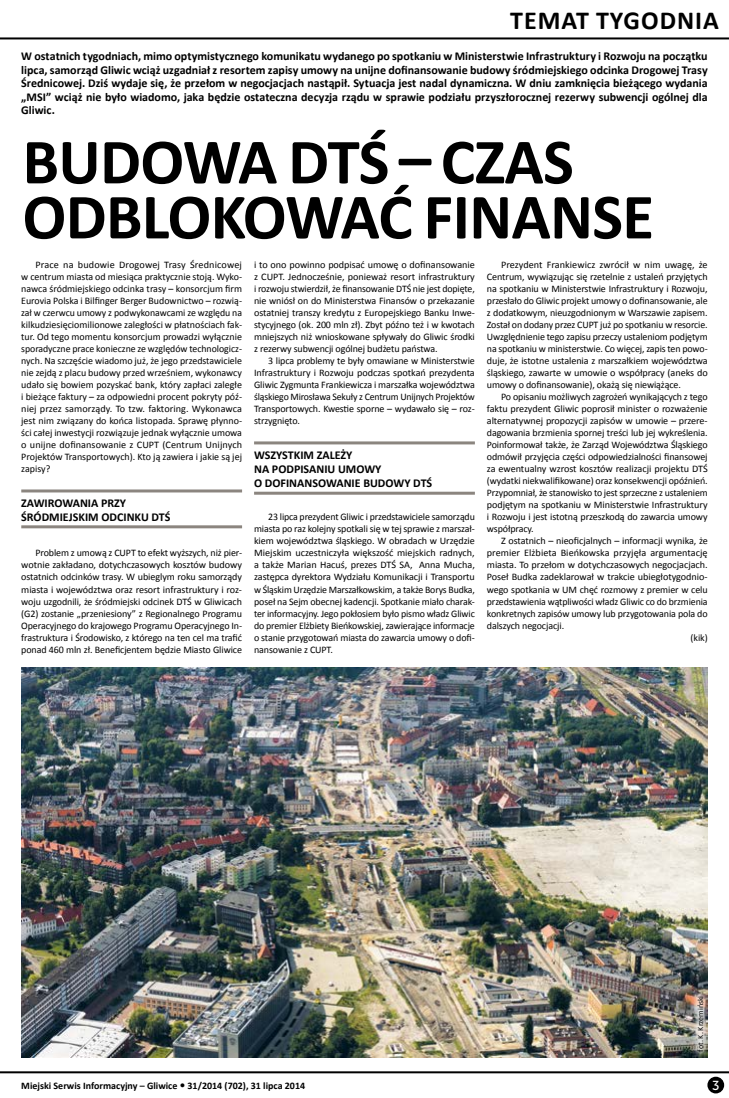
<style>
.page{position:relative;width:729px;height:1098px;background:#fff}
.page>*{position:absolute;margin:0;border:0;box-sizing:border-box;transform-origin:0 0}
.t1{font:700 65px/55px "Calibri";letter-spacing:-.01em;color:#000}
.t2{font:700 26px "Calibri";color:#000}
.t3{font:13px "Museo Sans 500";color:#fff}
.t4{font:700 12px/13.5px "Calibri";color:#000}
.t5{font:10px/12px "Calibri";letter-spacing:-.01em;color:#000;text-align:justify}
.t6{font:700 10px "Calibri";color:#000}
.t7{font:8px "Calibri";color:#000}
</style>
<div class="page">
<hr style="left:0;top:37px;width:729px;height:2px;background:#000">
<hr style="left:0;top:1070px;width:729px;height:2px;background:#000">
<div style="left:707px;top:1076px;width:17px;height:16px;background:#000;border-radius:50%"></div>
<hr style="left:21px;top:489px;width:221px;height:3px;background:#8b857f">
<hr style="left:21px;top:525px;width:221px;height:3px;background:#8b857f">
<hr style="left:254px;top:441px;width:221px;height:3px;background:#8b857f">
<hr style="left:254px;top:491px;width:221px;height:3px;background:#8b857f">
<img style="left:22px;top:667px;width:685px;height:389px">
<div style="left:689px;top:989px;width:19px;height:68px;background:#fff;opacity:.75"></div>
<h2 class="t2" style="left:510px;top:4px;width:18px">tem</h2>
<h2 class="t2" style="left:561px;top:4px;width:51px">at tygodni</h2>
<h2 class="t2" style="left:703px;top:4px;width:17px">a</h2>
<p class="t4" style="left:21px;top:49px;width:688px;text-align:justify">W ostatnich tygodniach, mimo optymistycznego komunikatu wydanego po spotkaniu w Ministerstwie Infrastruktury i Rozwoju na początku lipca, samorząd Gliwic wciąż uzgadniał z resortem zapisy umowy na unijne dofinansowanie budowy śródmiejskiego odcinka Drogowej Trasy Średnicowej. Dziś wydaje się, że przełom w negocjacjach nastąpił. Sytuacja jest nadal dynamiczna. W dniu zamknięcia bieżącego wydania „MSI” wciąż nie było wiadomo, jaka będzie ostateczna decyzja rządu w sprawie podziału przyszłorocznej rezerwy subwencji ogólnej dla Gliwic.</p>
<h1 class="t1" style="left:22px;top:134px;width:633px">BUDOWA DTŚ – CZAS<br>ODBLOKOWAĆ FINANSE</h1>
<p class="t5" style="left:21px;top:259px;width:222px;text-indent:14px">Prace na budowie Drogowej Trasy Średnicowej w centrum miasta od miesiąca praktycznie stoją. Wyko&shy;nawca śródmiejskiego odcinka trasy – konsorcjum firm Eurovia Polska i Bilfinger Berger Budownictwo – rozwią&shy;zał w czerwcu umowy z podwykonawcami ze względu na kilkudziesięciomilionowe zaległości w płatnościach fak&shy;tur. Od tego momentu konsorcjum prowadzi wyłącznie sporadyczne prace konieczne ze względów technologicz&shy;nych. Na szczęście wiadomo już, że jego przedstawiciele nie zejdą z placu budowy przed wrześniem, wykonawcy udało się bowiem pozyskać bank, który zapłaci zaległe i bieżące faktury – za odpowiedni procent pokryty póź&shy;niej przez samorządy. To tzw. faktoring. Wykonawca jest nim związany do końca listopada. Sprawę płynno&shy;ści całej inwestycji rozwiązuje jednak wyłącznie umowa o unijne dofinansowanie z CUPT (Centrum Unijnych Projektów Transportowych). Kto ją zawiera i jakie są jej zapisy?</p>
<p class="t4" style="left:21px;top:495px;width:150px;line-height:14.4px">ZAWIROWANIA PRZY<br>ŚRÓDMIEJSKIM ODCINKU DTŚ</p>
<p class="t5" style="left:21px;top:547px;width:222px;text-indent:14px">Problem z umową z CUPT to efekt wyższych, niż pier&shy;wotnie zakładano, dotychczasowych kosztów budowy ostatnich odcinków trasy. W ubieglym roku samorządy miasta i województwa oraz resort infrastruktury i roz&shy;woju uzgodnili, że śródmiejski odcinek DTŚ w Gliwicach (G2) zostanie „przeniesiony” z Regionalnego Programu Operacyjnego do krajowego Programu Operacyjnego In&shy;frastruktura i Środowisko, z którego na ten cel ma trafić ponad 460 mln zł. Beneficjentem będzie Miasto Gliwice</p>
<p class="t5" style="left:254px;top:259px;width:222px">i to ono powinno podpisać umowę o dofinansowanie z CUPT. Jednocześnie, ponieważ resort infrastruktury i rozwoju stwierdził, że finansowanie DTŚ nie jest dopięte, nie wniósł on do Ministerstwa Finansów o przekazanie ostatniej transzy kredytu z Europejskiego Banku Inwe&shy;stycyjnego (ok. 200 mln zł). Zbyt późno też i w kwotach mniejszych niż wnioskowane spływały do Gliwic środki z rezerwy subwencji ogólnej budżetu państwa.</p>
<p class="t5" style="left:254px;top:355px;width:222px;text-indent:14px">3 lipca problemy te były omawiane w Ministerstwie Infrastruktury i Rozwoju podczas spotkań prezydenta Gliwic Zygmunta Frankiewicza i marszałka województwa śląskiego Mirosława Sekuły z Centrum Unijnych Projektów Transportowych. Kwestie sporne – wydawało się – roz&shy;strzygnięto.</p>
<p class="t4" style="left:254px;top:447px;width:179px;line-height:14.4px">WSZYSTKIM ZALEŻY<br>NA PODPISANIU UMOWY<br>O DOFINANSOWANIE BUDOWY DTŚ</p>
<p class="t5" style="left:254px;top:511px;width:222px;text-indent:14px">23 lipca prezydent Gliwic i przedstawiciele samorządu miasta po raz kolejny spotkali się w tej sprawie z marszał&shy;kiem województwa śląskiego. W obradach w Urzędzie Miejskim uczestniczyła większość miejskich radnych, a także Marian Hacuś, prezes DTŚ SA, Anna Mucha, zastępca dyrektora Wydziału Komunikacji i Transportu w Śląskim Urzędzie Marszałkowskim, a także Borys Budka, poseł na Sejm obecnej kadencji. Spotkanie miało charak&shy;ter informacyjny. Jego pokłosiem było pismo władz Gliwic do premier Elżbiety Bieńkowskiej, zawierające informacje o stanie przygotowań miasta do zawarcia umowy o dofi&shy;nansowanie z CUPT.</p>
<p class="t5" style="left:487px;top:259px;width:222px;text-indent:14px">Prezydent Frankiewicz zwrócił w nim uwagę, że Centrum, wywiązując się rzetelnie z ustaleń przyjętych na spotkaniu w Ministerstwie Infrastruktury i Rozwoju, przesłało do Gliwic projekt umowy o dofinansowanie, ale z dodatkowym, nieuzgodnionym w Warszawie zapisem.<br>Został on dodany przez CUPT już po spotkaniu w resorcie.<br>Uwzględnienie tego zapisu przeczy ustaleniom podjętym na spotkaniu w ministerstwie. Co więcej, zapis ten powo&shy;duje, że istotne ustalenia z marszałkiem województwa śląskiego, zawarte w umowie o współpracy (aneks do umowy o dofinansowanie), okażą się niewiążące.</p>
<p class="t5" style="left:487px;top:391px;width:222px;text-indent:14px">Po opisaniu możliwych zagrożeń wynikających z tego faktu prezydent Gliwic poprosił minister o rozważenie alternatywnej propozycji zapisów w umowie – przere&shy;dagowania brzmienia spornej treści lub jej wykreślenia.<br>Poinformował także, że Zarząd Województwa Śląskiego odmówił przyjęcia części odpowiedzialności finansowej za ewentualny wzrost kosztów realizacji projektu DTŚ (wydatki niekwalifikowane) oraz konsekwencji opóźnień.<br>Przypomniał, że stanowisko to jest sprzeczne z ustaleniem podjętym na spotkaniu w Ministerstwie Infrastruktury i Rozwoju i jest istotną przeszkodą do zawarcia umowy współpracy.</p>
<p class="t5" style="left:501px;top:535px;width:208px">Z ostatnich – nieoficjalnych – informacji wynika, że</p>
<p class="t5" style="left:487px;top:547px;width:222px">premier Elżbieta Bieńkowska przyjęła argumentację</p>
<p class="t5" style="left:487px;top:559px;width:222px">miasta. To przełom w dotychczasowych negocjacjach.</p>
<p class="t5" style="left:487px;top:571px;width:222px">Poseł Budka zadeklarował w trakcie ubiegłotygodnio-</p>
<p class="t5" style="left:487px;top:583px;width:222px">wego spotkania w UM chęć rozmowy z premier w celu</p>
<p class="t5" style="left:487px;top:595px;width:222px">przedstawienia wątpliwości władz Gliwic co do brzmienia</p>
<p class="t5" style="left:487px;top:607px;width:222px">konkretnych zapisów umowy lub przygotowania pola do</p>
<p class="t5" style="left:487px;top:619px;width:79px">dalszych negocjacji.</p>
<p class="t5" style="left:690px;top:631px;width:19px">(kik)</p>
<p class="t7" style="left:695px;top:1051px;width:57px;rotate:-90deg">fot. K. Krzemiński</p>
<p class="t6" style="left:21px;top:1078px;width:285px">Miejski Serwis Informacyjny – Gliwice 31/2014 (702), 31 lipca 2014</p>
<h3 class="t3" style="left:712px;top:1077px;width:9px">3</h3>
</div>
